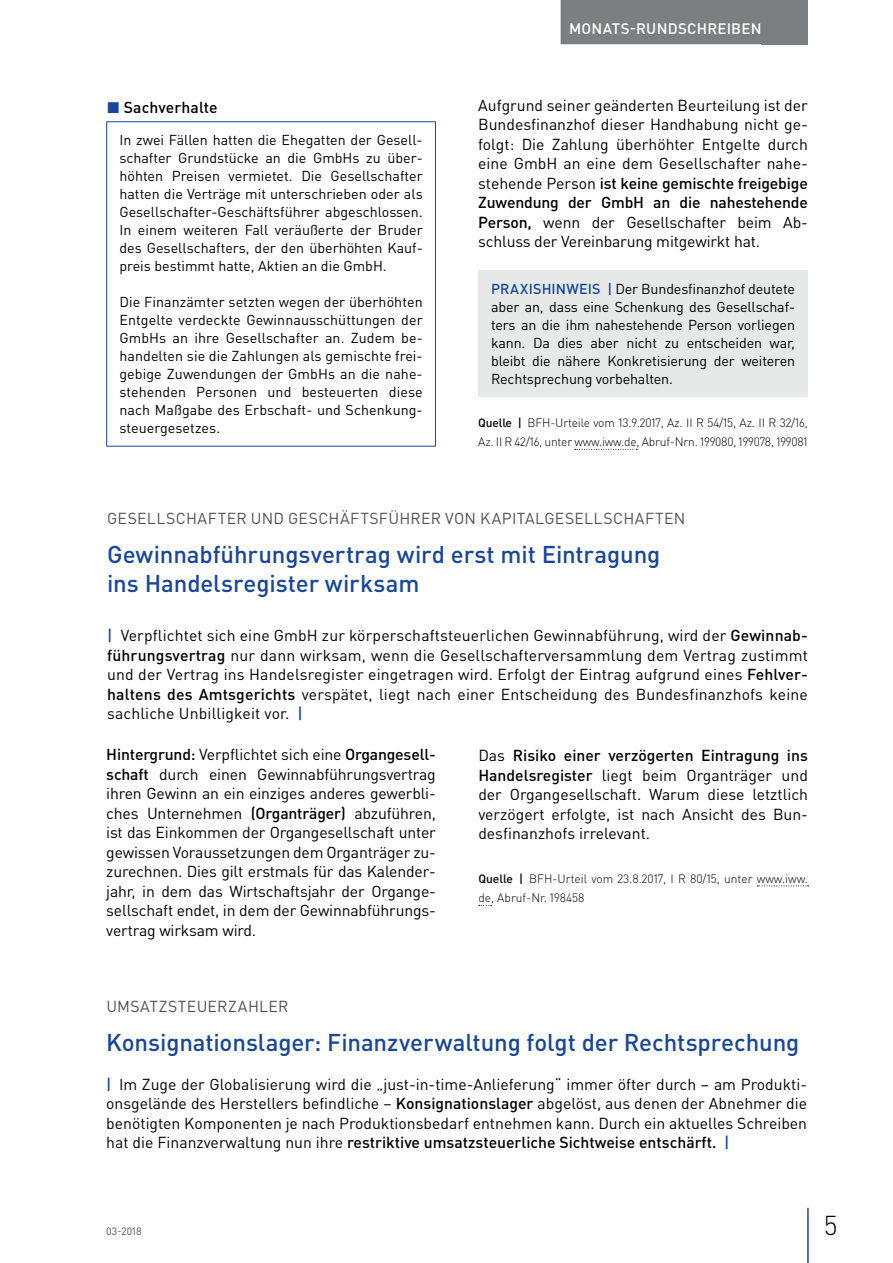
<style>
.page{position:relative;width:893px;height:1263px;background:#fff}
.page>*{position:absolute;margin:0;border:0;box-sizing:border-box;transform-origin:0 0}
.t1{font:300 27px "DIN Pro";color:#000002}
.t2{font:500 24px/28.5px "DIN Pro";letter-spacing:-.005em;color:#18469d}
.t3{font:15.75px/19.5px "DIN Pro";color:#000002;text-align:justify}
.t4{font:15.75px "DIN Pro";letter-spacing:.025em;color:#4f5152}
.t5{font:500 15.75px "DIN Pro";letter-spacing:.005em;color:#000002}
.t6{font:500 15px "DIN Pro";letter-spacing:.015em;color:#fff}
.t7{font:14.25px/18px "DIN Pro";color:#000002;text-align:justify}
.t8{font:300 12px/19.5px "DIN Pro";letter-spacing:-.015em;color:#000002}
.t9{font:10.5px "DIN Pro";color:#4f5152}
.s1{color:#18469d}
.s2{font-weight:500}
.s3{font-weight:500;color:#18469d}
</style>
<div class="page">
<div style="left:762px;top:0;width:46px;height:44px;background:#7c7f7f"></div>
<hr style="left:807px;top:1208px;width:2px;height:55px;background:#18469d">
<div style="left:561px;top:0;width:209px;height:44px;background:#7c7f7f"></div>
<hr style="left:106px;top:121px;width:330px;height:1px;background:#18469d">
<hr style="left:106px;top:122px;width:1px;height:324px;background:#18469d">
<hr style="left:435px;top:122px;width:1px;height:324px;background:#18469d">
<hr style="left:106px;top:446px;width:330px;height:1px;background:#18469d">
<svg style="left:575px;top:449px;width:62px;height:1px"></svg>
<div style="left:478px;top:270px;width:330px;height:127px;background:#e6e9e8"></div>
<svg style="left:757px;top:885px;width:51px;height:1px"></svg>
<p class="t5" style="left:107px;top:97px;width:113px"><span class="s1">◼</span> Sachverhalte</p>
<p class="t7" style="left:119px;top:131px;width:305px">In zwei Fällen hatten die Ehegatten der Gesell&shy;schafter Grundstücke an die GmbHs zu über&shy;höhten Preisen vermietet. Die Gesellschafter hatten die Verträge mit unterschrieben oder als Gesellschafter-Geschäftsführer abgeschlossen.<br>In einem weiteren Fall veräußerte der Bruder des Gesellschafters, der den überhöhten Kauf&shy;preis bestimmt hatte, Aktien an die GmbH.</p>
<p class="t7" style="left:119px;top:293px;width:305px">Die Finanzämter setzten wegen der überhöhten Entgelte verdeckte Gewinnausschüttungen der GmbHs an ihre Gesellschafter an. Zudem be&shy;handelten sie die Zahlungen als gemischte frei&shy;gebige Zuwendungen der GmbHs an die nahe&shy;stehenden Personen und besteuerten diese nach Maßgabe des Erbschaft- und Schenkung&shy;steuergesetzes.</p>
<p class="t6" style="left:569px;top:18px;width:194px">MONATS-RUNDSCHREIBEN</p>
<p class="t3" style="left:478px;top:95px;width:331px">Aufgrund seiner geänderten Beurteilung ist der Bundesfinanzhof dieser Handhabung nicht ge&shy;folgt: Die Zahlung überhöhter Entgelte durch eine GmbH an eine dem Gesellschafter nahe&shy;stehende Person <span class="s2">ist keine gemischte freigebige Zuwendung der GmbH an die nahestehende Person,</span> wenn der Gesellschafter beim Ab&shy;schluss der Vereinbarung mitgewirkt hat.</p>
<p class="t7" style="left:491px;top:279px;width:306px"><span class="s3">PRAXISHINWEIS |</span> Der Bundesfinanzhof deutete aber an, dass eine Schenkung des Gesellschaf&shy;ters an die ihm nahestehende Person vorliegen kann. Da dies aber nicht zu entscheiden war, bleibt die nähere Konkretisierung der weiteren Rechtsprechung vorbehalten.</p>
<p class="t8" style="left:478px;top:412px;width:331px"><span class="s2">Quelle |</span> BFH-Urteile vom 13.9.2017, Az. II R 54/15, Az. II R 32/16,<br>Az. II R 42/16, unter www.iww.de, Abruf-Nrn. 199080, 199078, 199081</p>
<p class="t4" style="left:107px;top:508px;width:580px">GESELLSCHAFTER UND GESCHÄFTSFÜHRER VON KAPITALGESELLSCHAFTEN</p>
<h2 class="t2" style="left:107px;top:539px;width:555px">Gewinnabführungsvertrag wird erst mit Eintragung ins Handelsregister wirksam</h2>
<p class="t3" style="left:107px;top:625px;width:702px"><span class="s3">|</span> Verpflichtet sich eine GmbH zur körperschaftsteuerlichen Gewinnabführung, wird der <span class="s2">Gewinnab&shy;führungsvertrag</span> nur dann wirksam, wenn die Gesellschafterversammlung dem Vertrag zustimmt und der Vertrag ins Handelsregister eingetragen wird. Erfolgt der Eintrag aufgrund eines <span class="s2">Fehlver&shy;haltens des Amtsgerichts</span> verspätet, liegt nach einer Entscheidung des Bundesfinanzhofs keine sachliche Unbilligkeit vor. <span class="s3">|</span></p>
<p class="t3" style="left:106px;top:744px;width:331px"><span class="s2">Hintergrund:</span> Verpflichtet sich eine <span class="s2">Organgesell&shy;schaft</span> durch einen Gewinnabführungsvertrag ihren Gewinn an ein einziges anderes gewerbli&shy;ches Unternehmen <span class="s2">(Organträger)</span> abzuführen, ist das Einkommen der Organgesellschaft unter gewissen Voraussetzungen dem Organträger zu&shy;zurechnen. Dies gilt erstmals für das Kalender&shy;jahr, in dem das Wirtschaftsjahr der Organge&shy;sellschaft endet, in dem der Gewinnabführungs&shy;vertrag wirksam wird.</p>
<p class="t3" style="left:478px;top:745px;width:331px">Das <span class="s2">Risiko einer verzögerten Eintragung ins Handelsregister</span> liegt beim Organträger und der Organgesellschaft. Warum diese letztlich verzögert erfolgte, ist nach Ansicht des Bun&shy;desfinanzhofs irrelevant.</p>
<p class="t8" style="left:478px;top:868px;width:331px"><span class="s2">Quelle |</span> BFH-Urteil vom 23.8.2017, I R 80/15, unter www.iww. de, Abruf-Nr. 198458</p>
<p class="t4" style="left:106px;top:995px;width:184px">UMSATZSTEUERZAHLER</p>
<h2 class="t2" style="left:106px;top:1027px;width:695px">Konsignationslager: Finanzverwaltung folgt der Rechtsprechung</h2>
<p class="t3" style="left:106px;top:1074px;width:702px"><span class="s3">|</span> Im Zuge der Globalisierung wird die „just-in-time-Anlieferung“ immer öfter durch – am Produkti&shy;onsgelände des Herstellers befindliche – <span class="s2">Konsignationslager</span> abgelöst, aus denen der Abnehmer die benötigten Komponenten je nach Produktionsbedarf entnehmen kann. Durch ein aktuelles Schreiben hat die Finanzverwaltung nun ihre <span class="s2">restriktive umsatzsteuerliche Sichtweise entschärft.</span> <span class="s3">|</span></p>
<p class="t9" style="left:106px;top:1224px;width:37px">03-2018</p>
<h1 class="t1" style="left:824px;top:1207px;width:15px">5</h1>
</div>
